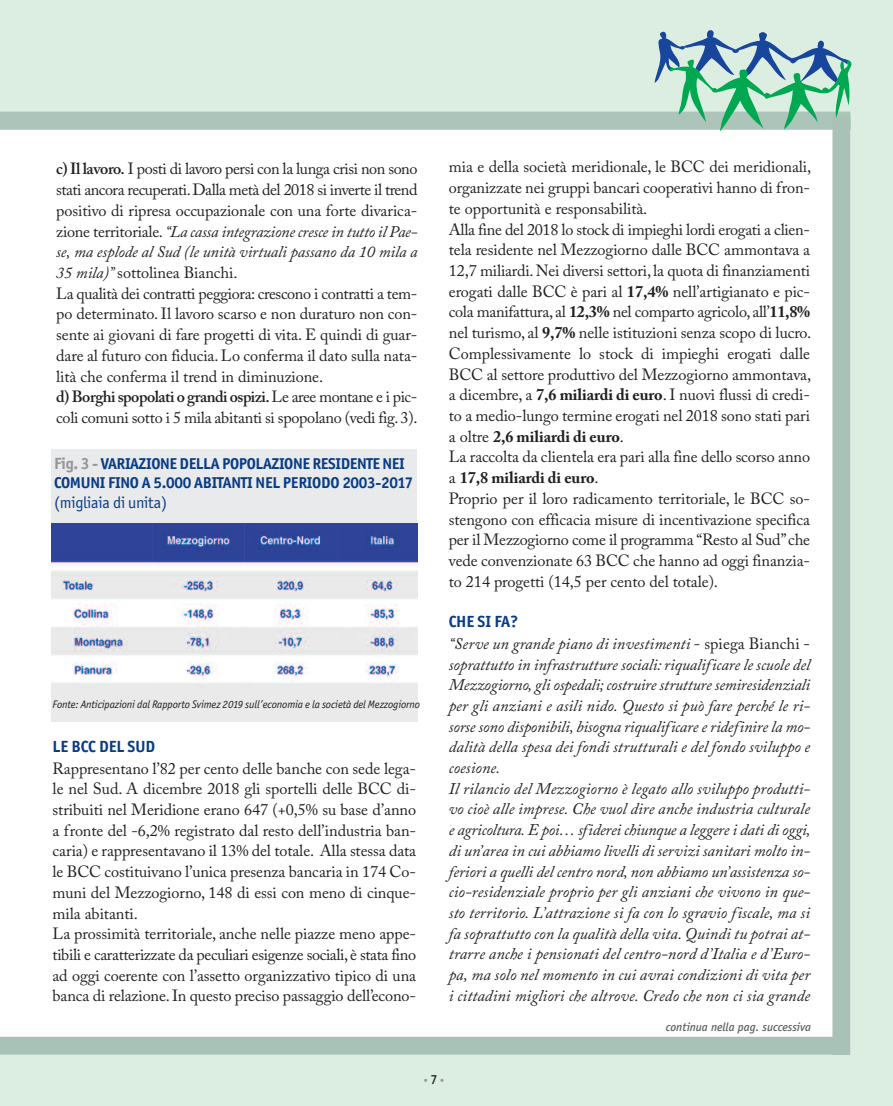
<style>
.page{position:relative;width:893px;height:1106px;background:#dbeee1}
.page>*{position:absolute;margin:0;border:0;box-sizing:border-box;transform-origin:0 0}
.t1{font:16.2px/20.7px "Adobe Caslon Pro";letter-spacing:-.005em;color:#231f20}
.t2{font:italic 16.2px/20.7px "Adobe Caslon Pro";letter-spacing:.005em;color:#231f20}
.t3{font:700 16.2px "Officina Sans ITC Std";letter-spacing:-.005em;color:#083c86}
.t4{font:16.2px "Officina Sans ITC Std";letter-spacing:-.015em;color:#083c86}
.t5{font:700 15.75px/19px "Officina Sans ITC Std";letter-spacing:-.025em;color:#083c86}
.t6{font:italic 500 12px "Officina Sans ITC Std";letter-spacing:-.005em;color:#5f5f62}
.t7{font:italic 10.95px "Officina Sans ITC Std";letter-spacing:-.01em;color:#231f20}
.t8{font:10.5px "Officina Sans ITC Std";color:#939598}
.s1{font-weight:600}
.s2{font-style:italic}
.s3{font-size:16.2px;color:#939598}
.s4{font-weight:700}
.s5{font-style:normal}
.s6{font-weight:500;font-size:13.5px;color:#231f20}
</style>
<div class="page">
<div style="left:0;top:131px;width:850px;height:923px;background:#fff"></div>
<div style="left:0;top:112px;width:850px;height:18px;background:#acc4b9"></div>
<div style="left:0;top:1036px;width:849px;height:18px;background:#a9c2b7"></div>
<div style="left:832px;top:117px;width:18px;height:937px;background:#a9c2b7"></div>
<svg style="left:654px;top:30px;width:198px;height:101px"></svg>
<div style="left:51px;top:449px;width:365px;height:82px;background:#e9eaeb"></div>
<img style="left:51px;top:523px;width:366px;height:198px">
<p class="t1" style="left:56px;top:161px;width:363px"><span class="s1">c) Il lavoro.</span> I posti di lavoro persi con la lunga crisi non sono stati ancora recuperati.Dalla metà del 2018 si inverte il trend positivo di ripresa occupazionale con una forte divarica&shy;zione territoriale.<span class="s2">“La cassa integrazione cresce in tutto il Pae&shy;se, ma esplode al Sud (le unità virtuali passano da 10 mila a 35 mila)”</span> sottolinea Bianchi.<br>La qualità dei contratti peggiora: crescono i contratti a tem&shy;po determinato. Il lavoro scarso e non duraturo non con&shy;sente ai giovani di fare progetti di vita. E quindi di guar&shy;dare al futuro con fiducia.Lo conferma il dato sulla nata&shy;lità che conferma il trend in diminuzione.<br><span class="s1">d) Borghi spopolati o grandi ospizi.</span>Le aree montane e i pic&shy;coli comuni sotto i 5 mila abitanti si spopolano (vedi fig.3).</p>
<p class="t5" style="left:54px;top:456px;width:361px"><span class="s3">Fig. 3 -</span> VARIAZIONE DELLA POPOLAZIONE RESIDENTE NEI<br>COMUNI FINO A 5.000 ABITANTI NEL PERIODO 2003-2017</p>
<p class="t4" style="left:54px;top:496px;width:115px">(migliaia di unita)</p>
<p class="t7" style="left:53px;top:700px;width:369px">Fonte: Anticipazioni dal Rapporto Svimez 2019 sull’economia e la società del Mezzogiorno</p>
<p class="t3" style="left:53px;top:741px;width:104px">LE BCC DEL SUD</p>
<p class="t1" style="left:53px;top:759px;width:365px">Rappresentano l’82 per cento delle banche con sede lega&shy;le nel Sud. A dicembre 2018 gli sportelli delle BCC di&shy;stribuiti nel Meridione erano 647 (+0,5% su base d’anno a fronte del -6,2% registrato dal resto dell’industria ban&shy;caria) e rappresentavano il 13% del totale. Alla stessa data le BCC costituivano l’unica presenza bancaria in 174 Co&shy;muni del Mezzogiorno, 148 di essi con meno di cinque&shy;mila abitanti.<br>La prossimità territoriale, anche nelle piazze meno appe&shy;tibili e caratterizzate da peculiari esigenze sociali, è stata fino ad oggi coerente con l’assetto organizzativo tipico di una banca di relazione.In questo preciso passaggio dell’econo-</p>
<p class="t1" style="left:449px;top:159px;width:364px">mia e della società meridionale, le BCC dei meridionali, organizzate nei gruppi bancari cooperativi hanno di fron&shy;te opportunità e responsabilità.<br>Alla fine del 2018 lo stock di impieghi lordi erogati a clien&shy;tela residente nel Mezzogiorno dalle BCC ammontava a 12,7 miliardi.Nei diversi settori, la quota di finanziamenti erogati dalle BCC è pari al <span class="s4">17,4%</span> nell’artigianato e pic&shy;cola manifattura, al <span class="s4">12,3%</span> nel comparto agricolo, all’<span class="s4">11,8% </span>nel turismo, al <span class="s4">9,7%</span> nelle istituzioni senza scopo di lucro.<br>Complessivamente lo stock di impieghi erogati dalle BCC al settore produttivo del Mezzogiorno ammontava, a dicembre, a <span class="s4">7,6 miliardi di euro</span>. I nuovi flussi di credi&shy;to a medio-lungo termine erogati nel 2018 sono stati pari a oltre <span class="s4">2,6 miliardi di euro</span>.<br>La raccolta da clientela era pari alla fine dello scorso anno a <span class="s4">17,8 miliardi di euro</span>.<br>Proprio per il loro radicamento territoriale, le BCC so&shy;stengono con efficacia misure di incentivazione specifica per il Mezzogiorno come il programma “Resto al Sud”che vede convenzionate 63 BCC che hanno ad oggi finanzia&shy;to 214 progetti (14,5 per cento del totale).</p>
<p class="t3" style="left:449px;top:616px;width:71px">CHE SI FA?</p>
<p class="t2" style="left:449px;top:635px;width:363px">“Serve un grande piano di investimenti <span class="s5">- spiega Bianchi - </span>soprattutto in infrastrutture sociali: riqualificare le scuole del Mezzogiorno, gli ospedali; costruire strutture semiresidenziali per gli anziani e asili nido. Questo si può fare perché le ri&shy;sorse sono disponibili, bisogna riqualificare e ridefinire la mo&shy;dalità della spesa dei fondi strutturali e del fondo sviluppo e coesione.<br>Il rilancio del Mezzogiorno è legato allo sviluppo produtti&shy;vo cioè alle imprese. Che vuol dire anche industria culturale e agricoltura. E poi… sfiderei chiunque a leggere i dati di oggi, di un’area in cui abbiamo livelli di servizi sanitari molto in&shy;feriori a quelli del centro nord, non abbiamo un’assistenza so&shy;cio-residenziale proprio per gli anziani che vivono in que&shy;sto territorio. L’attrazione si fa con lo sgravio fiscale, ma si fa soprattutto con la qualità della vita. Quindi tu potrai at&shy;trarre anche i pensionati del centro-nord d’Italia e d’Euro&shy;pa, ma solo nel momento in cui avrai condizioni di vita per i cittadini migliori che altrove. Credo che non ci sia grande</p>
<p class="t6" style="left:666px;top:1022px;width:147px">continua nella pag. successiva</p>
<p class="t8" style="left:423px;top:1076px;width:23px">•<span class="s6">7</span>•</p>
</div>
